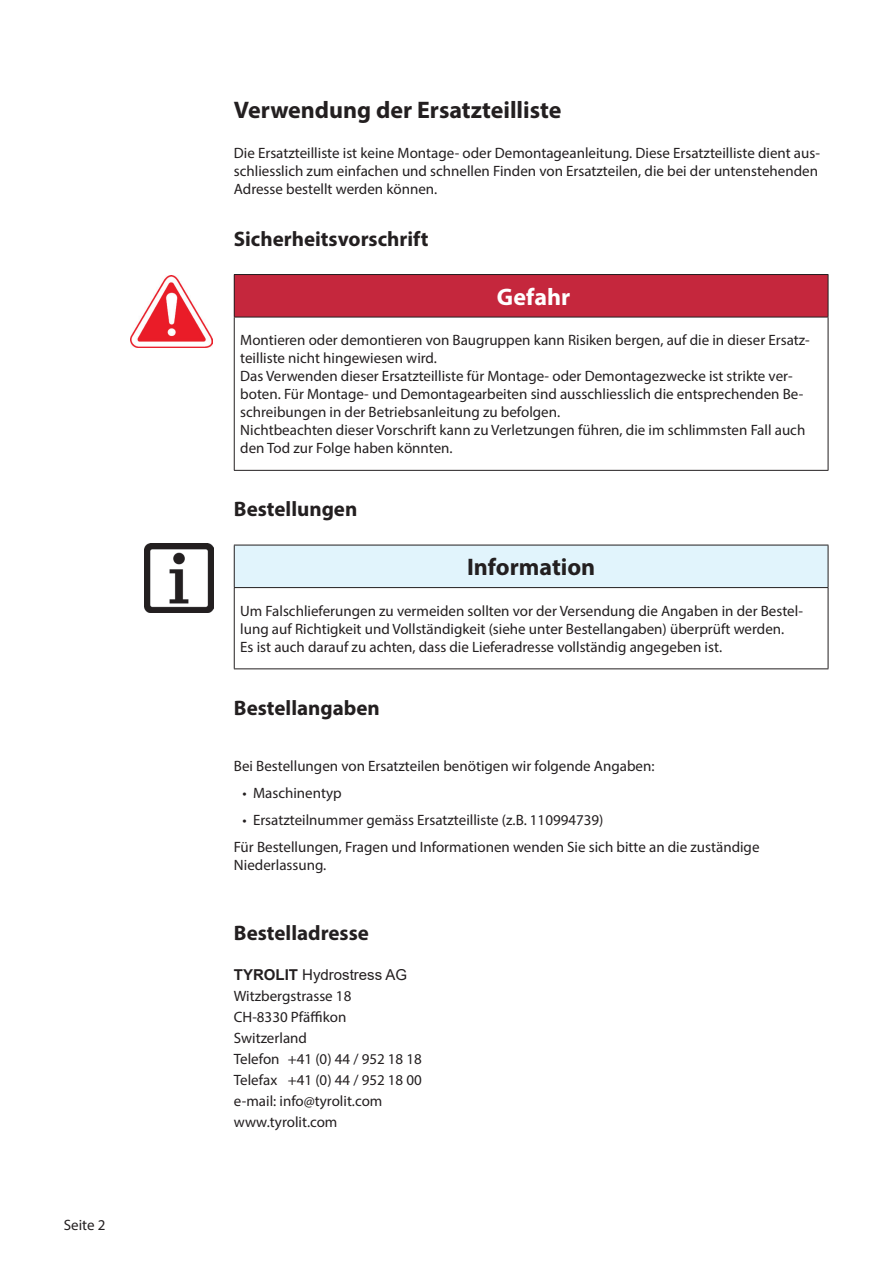
<style>
.page{position:relative;width:893px;height:1263px;background:#fff}
.page>*{position:absolute;margin:0;border:0;box-sizing:border-box;transform-origin:0 0}
.t1{font:700 24px "Myriad Pro";color:#231f20}
.t2{font:700 24px "Myriad Pro";color:#fff}
.t3{font:700 21px "Myriad Pro";color:#231f20}
.t4{font:15px/18px "Myriad Pro";color:#231f20}
.t5{font:15px "Arial";color:#231f20}
.s1{font-weight:700}
</style>
<div class="page">
<div style="left:234px;top:275px;width:594px;height:42px;background:#c5273d"></div>
<hr style="left:234px;top:317px;width:1px;height:153px;background:#231f20">
<hr style="left:828px;top:317px;width:1px;height:153px;background:#231f20">
<hr style="left:234px;top:470px;width:594px;height:1px;background:#231f20">
<hr style="left:234px;top:274px;width:594px;height:1px;background:#231f20">
<hr style="left:234px;top:275px;width:1px;height:42px;background:#231f20">
<hr style="left:828px;top:275px;width:1px;height:42px;background:#231f20">
<hr style="left:234px;top:317px;width:594px;height:1px;background:#231f20">
<div style="left:234px;top:545px;width:594px;height:43px;background:#e1f4fc"></div>
<hr style="left:234px;top:588px;width:1px;height:80px;background:#231f20">
<hr style="left:828px;top:588px;width:1px;height:80px;background:#231f20">
<hr style="left:234px;top:668px;width:594px;height:1px;background:#231f20">
<hr style="left:234px;top:545px;width:594px;height:1px;background:#231f20">
<hr style="left:234px;top:545px;width:1px;height:42px;background:#231f20">
<hr style="left:828px;top:545px;width:1px;height:42px;background:#231f20">
<hr style="left:234px;top:587px;width:594px;height:1px;background:#231f20">
<img style="left:131px;top:276px;width:82px;height:72px">
<img style="left:144px;top:543px;width:70px;height:70px">
<p class="t4" style="left:64px;top:1215px;width:43px">Seite 2</p>
<h1 class="t1" style="left:234px;top:94px;width:329px">Verwendung der Ersatzteilliste</h1>
<p class="t4" style="left:234px;top:144px;width:588px">Die Ersatzteilliste ist keine Montage- oder Demontageanleitung. Diese Ersatzteilliste dient aus&shy;schliesslich zum einfachen und schnellen Finden von Ersatzteilen, die bei der untenstehenden<br>Adresse bestellt werden können.</p>
<h2 class="t3" style="left:234px;top:225px;width:196px">Sicherheitsvorschrift</h2>
<h1 class="t2" style="left:497px;top:281px;width:75px">Gefahr</h1>
<p class="t4" style="left:240px;top:331px;width:571px">Montieren oder demontieren von Baugruppen kann Risiken bergen, auf die in dieser Ersatz&shy;teilliste nicht hingewiesen wird.<br>Das Verwenden dieser Ersatzteilliste für Montage- oder Demontagezwecke ist strikte ver&shy;boten. Für Montage- und Demontagearbeiten sind ausschliesslich die entsprechenden Be&shy;schreibungen in der Betriebsanleitung zu befolgen.<br>Nichtbeachten dieser Vorschrift kann zu Verletzungen führen, die im schlimmsten Fall auch den Tod zur Folge haben könnten.</p>
<h2 class="t3" style="left:234px;top:496px;width:125px">Bestellungen</h2>
<h1 class="t1" style="left:467px;top:552px;width:130px">Information</h1>
<p class="t4" style="left:240px;top:602px;width:564px">Um Falschlieferungen zu vermeiden sollten vor der Versendung die Angaben in der Bestel&shy;lung auf Richtigkeit und Vollständigkeit (siehe unter Bestellangaben) überprüft werden.<br>Es ist auch darauf zu achten, dass die Lieferadresse vollständig angegeben ist.</p>
<h2 class="t3" style="left:234px;top:694px;width:148px">Bestellangaben</h2>
<p class="t4" style="left:234px;top:757px;width:422px">Bei Bestellungen von Ersatzteilen benötigen wir folgende Angaben:</p>
<p class="t4" style="left:242px;top:784px;width:101px">• Maschinentyp</p>
<p class="t4" style="left:234px;top:806px;width:527px;line-height:27px;text-indent:9px">• Ersatzteilnummer gemäss Ersatzteilliste (z.B. 110994739)<br>Für Bestellungen, Fragen und Informationen wenden Sie sich bitte an die zuständige</p>
<p class="t4" style="left:234px;top:856px;width:94px">Niederlassung.</p>
<h2 class="t3" style="left:234px;top:919px;width:137px">Bestelladresse</h2>
<p class="t5" style="left:234px;top:964px;width:175px"><span class="s1">TYROLIT</span> Hydrostress AG</p>
<p class="t4" style="left:234px;top:985px;width:190px;line-height:21px">Witzbergstrasse 18<br>CH-8330 Pfäffikon<br>Switzerland<br>Telefon +41 (0) 44 / 952 18 18<br>Telefax +41 (0) 44 / 952 18 00 e-mail: info@tyrolit.com www.tyrolit.com</p>
</div>
